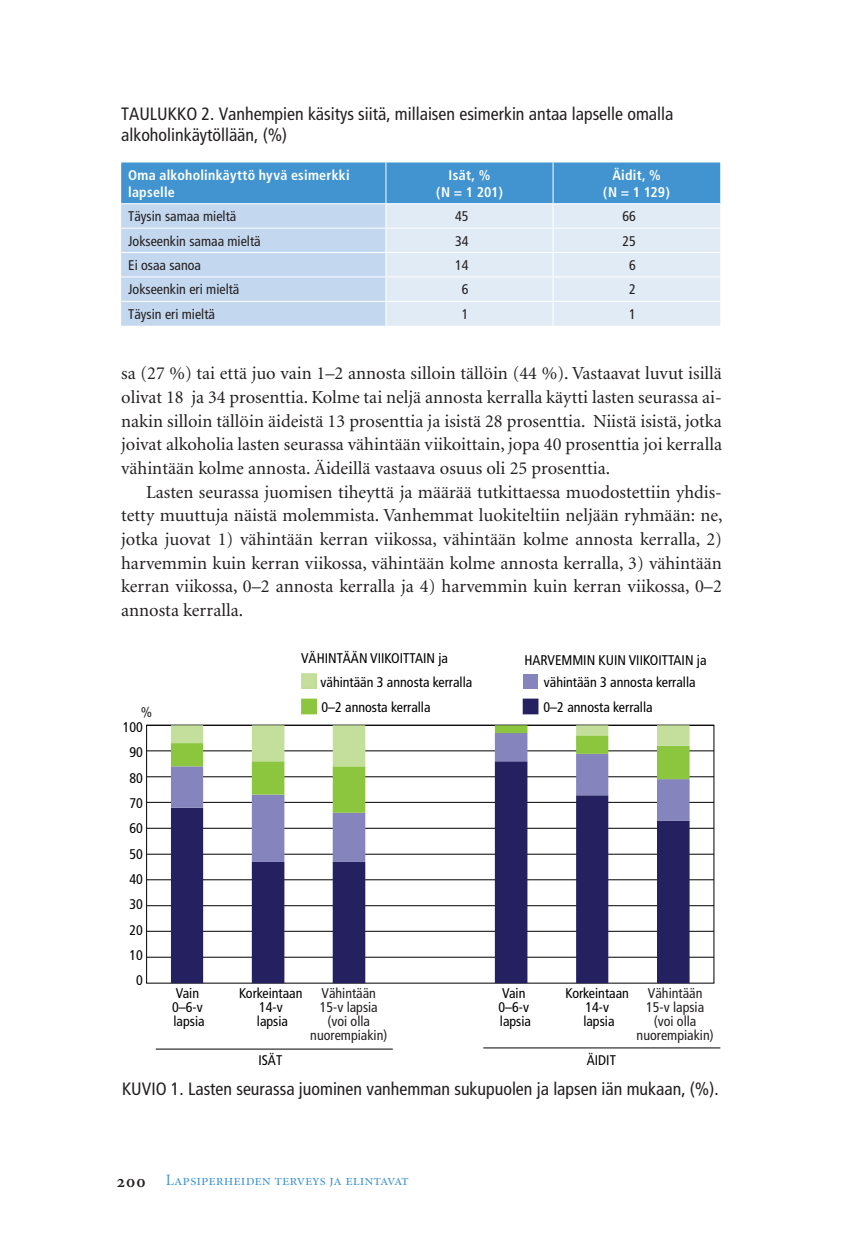
<style>
.page{position:relative;width:868px;height:1235px;background:#fff}
.page>*{position:absolute;margin:0;border:0;box-sizing:border-box;transform-origin:0 0}
.t1{font:18.38px/23.6px "Minion";color:#231f20;text-align:justify}
.t2{font:condensed 17.85px/21.3px "Frutiger";color:#231f20}
.t3{font:15.75px "Minion Display Regular SC";letter-spacing:-.005em;color:#4194d0}
.t4{font:condensed 14px/14px "Frutiger";color:#000}
.t5{font:condensed 14px/14px "Frutiger";color:#231f20;text-align:center}
.t6{font:700 condensed 14px/16.8px "Frutiger";letter-spacing:.015em;color:#fff;text-align:center}
.s1{font-family:"Minion Semibold SC";font-size:17.85px;color:#231f20}
</style>
<div class="page">
<svg style="left:121px;top:162px;width:599px;height:164px;background:#b0cfea"></svg>
<hr style="left:146px;top:725px;width:567px;height:1px;background:#000">
<hr style="left:146px;top:750px;width:567px;height:1px;background:#000">
<hr style="left:146px;top:776px;width:567px;height:1px;background:#000">
<hr style="left:146px;top:802px;width:567px;height:1px;background:#000">
<hr style="left:146px;top:828px;width:567px;height:1px;background:#000">
<hr style="left:146px;top:853px;width:567px;height:1px;background:#000">
<hr style="left:146px;top:879px;width:567px;height:1px;background:#000">
<hr style="left:146px;top:905px;width:567px;height:1px;background:#000">
<hr style="left:146px;top:930px;width:567px;height:1px;background:#000">
<hr style="left:146px;top:956px;width:567px;height:1px;background:#000">
<svg style="left:171px;top:861px;width:518px;height:122px"></svg>
<svg style="left:171px;top:812px;width:518px;height:49px"></svg>
<svg style="left:171px;top:766px;width:518px;height:46px"></svg>
<svg style="left:171px;top:725px;width:518px;height:41px"></svg>
<div style="left:523px;top:674px;width:14px;height:14px;background:#8684bc"></div>
<div style="left:302px;top:674px;width:14px;height:14px;background:#c4df9b"></div>
<div style="left:301px;top:673px;width:16px;height:16px;border:2px solid #c2dd97"></div>
<div style="left:523px;top:699px;width:14px;height:14px;background:#252161"></div>
<div style="left:522px;top:698px;width:16px;height:16px;border:2px solid #252161"></div>
<div style="left:302px;top:699px;width:14px;height:14px;background:#8bc63e"></div>
<div style="left:301px;top:698px;width:16px;height:16px;border:2px solid #8bc63e"></div>
<hr style="left:156px;top:1048px;width:236px;height:1px;background:#000">
<hr style="left:483px;top:1047px;width:237px;height:1px;background:#000">
<p class="t2" style="left:121px;top:103px;width:553px">TAULUKKO 2. Vanhempien käsitys siitä, millaisen esimerkin antaa lapselle omalla alkoholinkäytöllään, (%)</p>
<p class="t6" style="left:128px;top:167px;width:223px;text-align:left">Oma alkoholinkäyttö hyvä esimerkki lapselle</p>
<p class="t6" style="left:436px;top:167px;width:68px">Isät, %<br>(N = 1 201)</p>
<p class="t6" style="left:603px;top:167px;width:68px">Äidit, %<br>(N = 1 129)</p>
<p class="t5" style="left:128px;top:209px;width:110px">Täysin samaa mieltä</p>
<p class="t5" style="left:455px;top:209px;width:15px">45</p>
<p class="t5" style="left:622px;top:209px;width:15px">66</p>
<p class="t5" style="left:128px;top:234px;width:134px">Jokseenkin samaa mieltä</p>
<p class="t5" style="left:455px;top:234px;width:15px">34</p>
<p class="t5" style="left:622px;top:234px;width:15px">25</p>
<p class="t5" style="left:128px;top:258px;width:74px">Ei osaa sanoa</p>
<p class="t5" style="left:455px;top:258px;width:15px">14</p>
<p class="t5" style="left:628px;top:258px;width:8px">6</p>
<p class="t5" style="left:128px;top:282px;width:113px">Jokseenkin eri mieltä</p>
<p class="t5" style="left:462px;top:282px;width:8px">6</p>
<p class="t5" style="left:628px;top:282px;width:8px">2</p>
<p class="t5" style="left:128px;top:307px;width:88px">Täysin eri mieltä</p>
<p class="t5" style="left:462px;top:307px;width:8px">1</p>
<p class="t5" style="left:628px;top:307px;width:8px">1</p>
<p class="t1" style="left:121px;top:362px;width:602px">sa (27 %) tai että juo vain 1–2 annosta silloin tällöin (44 %). Vastaavat luvut isillä olivat 18 ja 34 prosenttia. Kolme tai neljä annosta kerralla käytti lasten seurassa ai&shy;nakin silloin tällöin äideistä 13 prosenttia ja isistä 28 prosenttia. Niistä isistä, jotka joivat alkoholia lasten seurassa vähintään viikoittain, jopa 40 prosenttia joi kerralla vähintään kolme annosta. Äideillä vastaava osuus oli 25 prosenttia.</p>
<p class="t1" style="left:121px;top:480px;width:602px;text-indent:25px">Lasten seurassa juomisen tiheyttä ja määrää tutkittaessa muodostettiin yhdis&shy;tetty muuttuja näistä molemmista. Vanhemmat luokiteltiin neljään ryhmään: ne, jotka juovat 1) vähintään kerran viikossa, vähintään kolme annosta kerralla, 2) harvemmin kuin kerran viikossa, vähintään kolme annosta kerralla, 3) vähintään kerran viikossa, 0–2 annosta kerralla ja 4) harvemmin kuin kerran viikossa, 0–2 annosta kerralla.</p>
<p class="t5" style="left:141px;top:705px;width:13px">%</p>
<p class="t4" style="left:123px;top:720px;width:22px">100</p>
<p class="t4" style="left:129px;top:745px;width:15px">90</p>
<p class="t4" style="left:129px;top:770px;width:15px">80</p>
<p class="t4" style="left:129px;top:796px;width:15px">70</p>
<p class="t4" style="left:129px;top:821px;width:15px">60</p>
<p class="t4" style="left:129px;top:846px;width:15px">50</p>
<p class="t4" style="left:129px;top:872px;width:15px">40</p>
<p class="t4" style="left:129px;top:897px;width:15px">30</p>
<p class="t4" style="left:129px;top:922px;width:15px">20</p>
<p class="t4" style="left:129px;top:948px;width:15px">10</p>
<p class="t4" style="left:136px;top:973px;width:8px">0</p>
<p class="t4" style="left:301px;top:651px;width:148px">VÄHINTÄÄN VIIKOITTAIN ja</p>
<p class="t4" style="left:524px;top:652px;width:183px">HARVEMMIN KUIN VIIKOITTAIN ja</p>
<p class="t4" style="left:320px;top:669px;width:153px;line-height:24.8px">vähintään 3 annosta kerralla<br>0–2 annosta kerralla</p>
<p class="t4" style="left:543px;top:669px;width:153px;line-height:24.8px">vähintään 3 annosta kerralla<br>0–2 annosta kerralla</p>
<p class="t4" style="left:172px;top:986px;width:34px">Vain<br>0–6-v lapsia</p>
<p class="t4" style="left:239px;top:986px;width:65px;text-align:center">Korkeintaan<br>14-v<br>lapsia</p>
<p class="t4" style="left:258px;top:1052px;width:25px">ISÄT</p>
<p class="t4" style="left:586px;top:1052px;width:31px">ÄIDIT</p>
<p class="t5" style="left:310px;top:986px;width:78px">Vähintään<br>15-v lapsia (voi olla nuorempiakin)</p>
<p class="t4" style="left:498px;top:986px;width:34px">Vain<br>0–6-v lapsia</p>
<p class="t4" style="left:565px;top:986px;width:65px;text-align:center">Korkeintaan<br>14-v<br>lapsia</p>
<p class="t5" style="left:636px;top:986px;width:78px">Vähintään<br>15-v lapsia (voi olla nuorempiakin)</p>
<p class="t2" style="left:122px;top:1078px;width:598px">KUVIO 1. Lasten seurassa juominen vanhemman sukupuolen ja lapsen iän mukaan, (%).</p>
<p class="t3" style="left:117px;top:1172px;width:293px"><span class="s1">200</span> Lapsiperheiden terveys ja elintavat</p>
</div>
